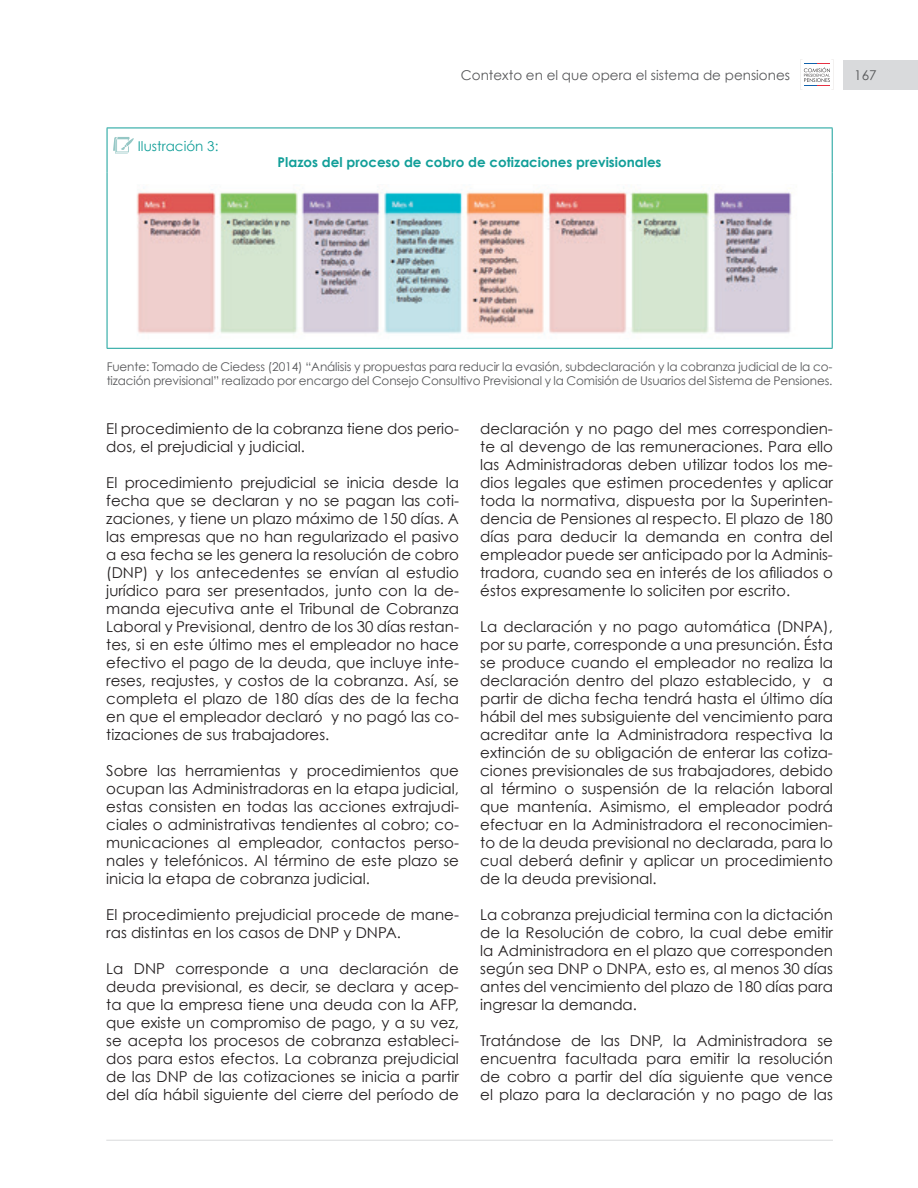
<style>
.page{position:relative;width:918px;height:1188px;background:#fff}
.page>*{position:absolute;margin:0;border:0;box-sizing:border-box;transform-origin:0 0}
.t1{font:15px/18px "Century Gothic";color:#231f20;text-align:justify}
.t2{font:700 13.5px "Century Gothic";color:#129f99}
.t3{font:13.5px "Century Gothic";color:#57585a}
.t4{font:13.5px "Century Gothic";color:#129f99}
.t5{font:12px/14.4px "Century Gothic";letter-spacing:-.01em;color:#57585a}
</style>
<div class="page">
<svg style="left:800px;top:60px;width:34px;height:29px"></svg>
<div style="left:843px;top:60px;width:75px;height:29px;background:#d9dadc"></div>
<hr style="left:106px;top:1140px;width:727px;height:1px;background:#d9dadc">
<hr style="left:107px;top:128px;width:1px;height:45px;background:#129f99">
<hr style="left:107px;top:128px;width:726px;height:1px;background:#129f99">
<hr style="left:832px;top:128px;width:1px;height:45px;background:#129f99">
<hr style="left:107px;top:173px;width:1px;height:175px;background:#129f99">
<hr style="left:832px;top:173px;width:1px;height:175px;background:#129f99">
<hr style="left:107px;top:348px;width:726px;height:1px;background:#129f99">
<svg style="left:113px;top:137px;width:21px;height:17px"></svg>
<img style="left:136px;top:186px;width:656px;height:148px">
<p class="t4" style="left:138px;top:137px;width:82px">Ilustración 3:</p>
<p class="t3" style="left:461px;top:66px;width:331px">Contexto en el que opera el sistema de pensiones</p>
<p class="t3" style="left:854px;top:67px;width:24px">167</p>
<p class="t2" style="left:278px;top:153px;width:385px">Plazos del proceso de cobro de cotizaciones previsionales</p>
<p class="t5" style="left:107px;top:359px;width:727px">Fuente: Tomado de Ciedess (2014) “Análisis y propuestas para reducir la evasión, subdeclaración y la cobranza judicial de la co&shy;tización previsional” realizado por encargo del Consejo Consultivo Previsional y la Comisión de Usuarios del Sistema de Pensiones.</p>
<p class="t1" style="left:106px;top:420px;width:354px">El procedimiento de la cobranza tiene dos perio&shy;dos, el prejudicial y judicial.</p>
<p class="t1" style="left:106px;top:474px;width:354px">El procedimiento prejudicial se inicia desde la fecha que se declaran y no se pagan las coti&shy;zaciones, y tiene un plazo máximo de 150 días. A las empresas que no han regularizado el pasivo a esa fecha se les genera la resolución de cobro (DNP) y los antecedentes se envían al estudio jurídico para ser presentados, junto con la de&shy;manda ejecutiva ante el Tribunal de Cobranza Laboral y Previsional, dentro de los 30 días restan&shy;tes, si en este último mes el empleador no hace efectivo el pago de la deuda, que incluye inte&shy;reses, reajustes, y costos de la cobranza. Así, se completa el plazo de 180 días des de la fecha en que el empleador declaró y no pagó las co&shy;tizaciones de sus trabajadores.</p>
<p class="t1" style="left:106px;top:762px;width:354px">Sobre las herramientas y procedimientos que ocupan las Administradoras en la etapa judicial, estas consisten en todas las acciones extrajudi&shy;ciales o administrativas tendientes al cobro; co&shy;municaciones al empleador, contactos perso&shy;nales y telefónicos. Al término de este plazo se inicia la etapa de cobranza judicial.</p>
<p class="t1" style="left:106px;top:906px;width:354px">El procedimiento prejudicial procede de mane&shy;ras distintas en los casos de DNP y DNPA.</p>
<p class="t1" style="left:106px;top:960px;width:354px">La DNP corresponde a una declaración de deuda previsional, es decir, se declara y acep&shy;ta que la empresa tiene una deuda con la AFP, que existe un compromiso de pago, y a su vez, se acepta los procesos de cobranza estableci&shy;dos para estos efectos. La cobranza prejudicial de las DNP de las cotizaciones se inicia a partir del día hábil siguiente del cierre del período de</p>
<p class="t1" style="left:480px;top:420px;width:354px">declaración y no pago del mes correspondien&shy;te al devengo de las remuneraciones. Para ello las Administradoras deben utilizar todos los me&shy;dios legales que estimen procedentes y aplicar toda la normativa, dispuesta por la Superinten&shy;dencia de Pensiones al respecto. El plazo de 180 días para deducir la demanda en contra del empleador puede ser anticipado por la Adminis&shy;tradora, cuando sea en interés de los afiliados o éstos expresamente lo soliciten por escrito.</p>
<p class="t1" style="left:480px;top:618px;width:354px">La declaración y no pago automática (DNPA), por su parte, corresponde a una presunción. Ésta se produce cuando el empleador no realiza la declaración dentro del plazo establecido, y a partir de dicha fecha tendrá hasta el último día hábil del mes subsiguiente del vencimiento para acreditar ante la Administradora respectiva la extinción de su obligación de enterar las cotiza&shy;ciones previsionales de sus trabajadores, debido al término o suspensión de la relación laboral que mantenía. Asimismo, el empleador podrá efectuar en la Administradora el reconocimien&shy;to de la deuda previsional no declarada, para lo cual deberá definir y aplicar un procedimiento de la deuda previsional.</p>
<p class="t1" style="left:480px;top:906px;width:354px">La cobranza prejudicial termina con la dictación de la Resolución de cobro, la cual debe emitir la Administradora en el plazo que corresponden según sea DNP o DNPA, esto es, al menos 30 días antes del vencimiento del plazo de 180 días para ingresar la demanda.</p>
<p class="t1" style="left:480px;top:1032px;width:354px">Tratándose de las DNP, la Administradora se encuentra facultada para emitir la resolución de cobro a partir del día siguiente que vence el plazo para la declaración y no pago de las</p>
</div>
